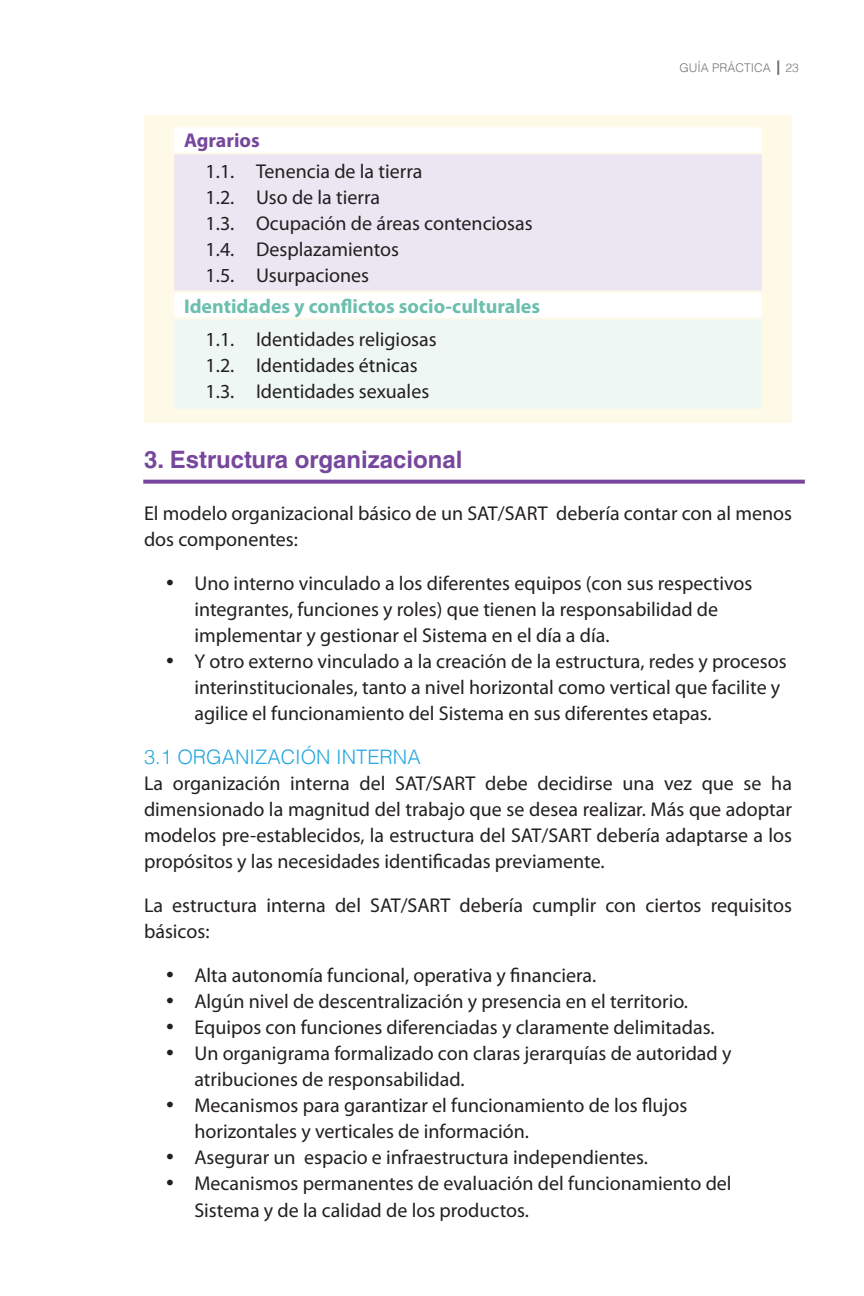
<style>
.page{position:relative;width:864px;height:1296px;background:#fff}
.page>*{position:absolute;margin:0;border:0;box-sizing:border-box;transform-origin:0 0}
.t1{font:700 24px "Helvetica LT Std";color:#76479c}
.t2{font:20px/26px "Myriad Pro";color:#231f20}
.t3{font:700 20px "Myriad Pro";color:#6cbeae}
.t4{font:300 20px "Helvetica";color:#27a8e0}
.t5{font:700 20px "Myriad Pro";color:#76479c}
.t6{font:300 12px "Helvetica";color:#76787b}
</style>
<div class="page">
<svg style="left:777px;top:60px;width:2px;height:15px"></svg>
<div style="left:144px;top:115px;width:648px;height:308px;background:#fefae7"></div>
<svg style="left:143px;top:480px;width:662px;height:4px;background:#8156a4"></svg>
<div style="left:174px;top:127px;width:588px;height:191px;background:#fff"></div>
<div style="left:173px;top:153px;width:590px;height:139px;background:#ebe6f2"></div>
<div style="left:173px;top:319px;width:590px;height:91px;background:#eff7f5"></div>
<hr style="left:172px;top:152px;width:592px;height:2px;background:#fefae7">
<hr style="left:172px;top:154px;width:2px;height:137px;background:#fefae7">
<hr style="left:762px;top:154px;width:2px;height:137px;background:#fefae7">
<hr style="left:172px;top:291px;width:592px;height:2px;background:#fefae7">
<hr style="left:172px;top:318px;width:592px;height:2px;background:#fefae7">
<hr style="left:172px;top:320px;width:2px;height:89px;background:#fefae7">
<hr style="left:762px;top:320px;width:2px;height:89px;background:#fefae7">
<hr style="left:172px;top:409px;width:592px;height:2px;background:#fefae7">
<p class="t5" style="left:184px;top:128px;width:77px">Agrarios</p>
<p class="t2" style="left:206px;top:158px;width:329px">1.1. Tenencia de la tierra<br>1.2. Uso de la tierra<br>1.3. Ocupación de áreas contenciosas<br>1.4. Desplazamientos<br>1.5. Usurpaciones</p>
<p class="t3" style="left:184px;top:293px;width:358px">Identidades y conflictos socio-culturales</p>
<p class="t2" style="left:206px;top:326px;width:233px">1.1. Identidades religiosas<br>1.2. Identidades étnicas<br>1.3. Identidades sexuales</p>
<p class="t6" style="left:680px;top:60px;width:121px">GUÍA PRÁCTICA 23</p>
<p class="t1" style="left:144px;top:445px;width:320px">3. Estructura organizacional</p>
<p class="t2" style="left:144px;top:500px;width:650px">El modelo organizacional básico de un SAT/SART debería contar con al menos dos componentes:</p>
<p class="t2" style="left:194px;top:570px;width:559px;text-indent:-29px">• Uno interno vinculado a los diferentes equipos (con sus respectivos integrantes, funciones y roles) que tienen la responsabilidad de implementar y gestionar el Sistema en el día a día.</p>
<p class="t2" style="left:194px;top:648px;width:594px;text-indent:-29px">• Y otro externo vinculado a la creación de la estructura, redes y procesos interinstitucionales, tanto a nivel horizontal como vertical que facilite y agilice el funcionamiento del Sistema en sus diferentes etapas.</p>
<p class="t4" style="left:144px;top:745px;width:62px">3.1 ORGANI</p>
<p class="t4" style="left:255px;top:745px;width:101px">ZACIÓN INTERNA</p>
<p class="t2" style="left:144px;top:770px;width:650px;text-align:justify">La organización interna del SAT/SART debe decidirse una vez que se ha dimensionado la magnitud del trabajo que se desea realizar. Más que adoptar modelos pre-establecidos, la estructura del SAT/SART debería adaptarse a los propósitos y las necesidades identificadas previamente.</p>
<p class="t2" style="left:144px;top:892px;width:649px">La estructura interna del SAT/SART debería cumplir con ciertos requisitos básicos:</p>
<p class="t2" style="left:166px;top:962px;width:432px">• Alta autonomía funcional, operativa y financiera.</p>
<p class="t2" style="left:166px;top:988px;width:524px">• Algún nivel de descentralización y presencia en el territorio.</p>
<p class="t2" style="left:166px;top:1014px;width:551px">• Equipos con funciones diferenciadas y claramente delimitadas.</p>
<p class="t2" style="left:194px;top:1040px;width:539px;text-indent:-29px">• Un organigrama formalizado con claras jerarquías de autoridad y atribuciones de responsabilidad.</p>
<p class="t2" style="left:194px;top:1092px;width:494px;text-indent:-29px">• Mecanismos para garantizar el funcionamiento de los flujos horizontales y verticales de información.</p>
<p class="t2" style="left:166px;top:1144px;width:484px">• Asegurar un espacio e infraestructura independientes.</p>
<p class="t2" style="left:194px;top:1170px;width:539px;text-indent:-29px">• Mecanismos permanentes de evaluación del funcionamiento del<br>Sistema y de la calidad de los productos.</p>
</div>
